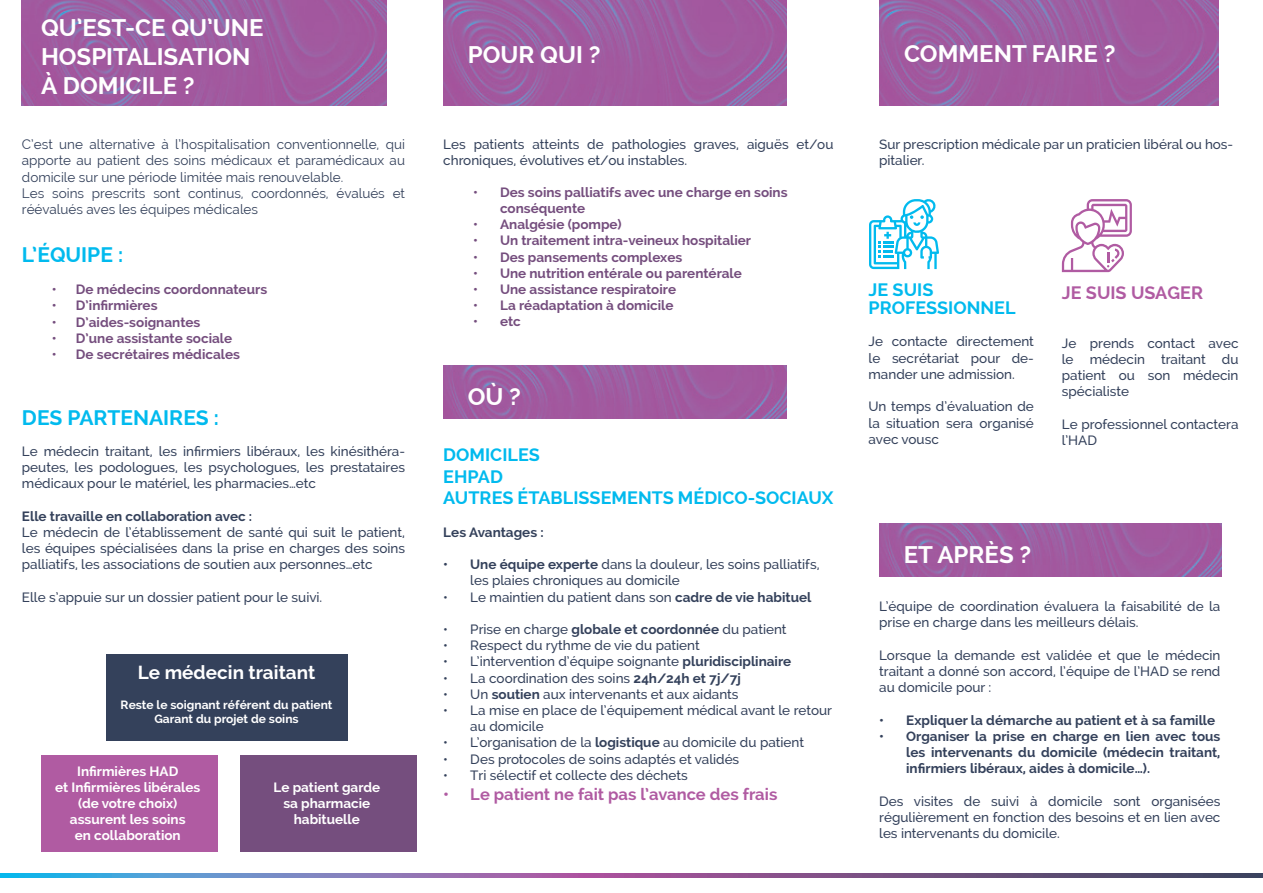
<style>
.page{position:relative;width:1263px;height:893px;background:#fff}
.page>*{position:absolute;margin:0;border:0;box-sizing:border-box;transform-origin:0 0}
.t1{font:700 24px "Raleway";color:#fff}
.t2{font:700 21px "Raleway";color:#01baee}
.t3{font:700 18.9px "Raleway";color:#fff}
.t4{font:700 18px/18px "Raleway";color:#01baee}
.t5{font:700 18px "Raleway";color:#b05ba2}
.t6{font:700 16.5px "Raleway";color:#b05ba2}
.t7{font:500 13.5px/16.2px "Raleway";color:#34415b;text-align:justify}
.t8{font:700 13.5px/16.2px "Raleway";color:#754e7e}
.t9{font:13.5px/16.2px "Raleway";color:#34415b;text-align:justify}
.t10{font:700 13.5px/16.2px "Raleway";color:#34415b;text-align:justify}
.t11{font:700 13.5px "Raleway";color:#fff}
.t12{font:700 12px "Raleway";color:#fff}
.s1{font-weight:700}
</style>
<div class="page">
<img style="left:22px;top:0;width:365px;height:106px">
<img style="left:879px;top:0;width:340px;height:106px">
<img style="left:443px;top:0;width:343px;height:106px">
<img style="left:443px;top:365px;width:343px;height:53px">
<img style="left:879px;top:523px;width:343px;height:53px">
<div style="left:107px;top:654px;width:241px;height:87px;background:#34415b"></div>
<div style="left:41px;top:755px;width:177px;height:97px;background:#b05ba2"></div>
<div style="left:241px;top:755px;width:176px;height:97px;background:#754e7e"></div>
<svg style="left:0;top:874px;width:1263px;height:3px;background:#71689e"></svg>
<svg style="left:869px;top:199px;width:70px;height:70px"></svg>
<svg style="left:1062px;top:199px;width:70px;height:73px"></svg>
<p class="t1" style="left:41px;top:14px;width:224px">QU’EST-CE QU’UNE</p>
<p class="t1" style="left:41px;top:43px;width:211px">HOSPITALISATION</p>
<p class="t1" style="left:41px;top:72px;width:155px">À DOMICILE ?</p>
<p class="t9" style="left:22px;top:136px;width:385px">C’est une alternative à l’hospitalisation conventionnelle, qui apporte au patient des soins médicaux et paramédicaux au domicile sur une période limitée mais renouvelable.</p>
<p class="t9" style="left:22px;top:185px;width:385px">Les soins prescrits sont continus, coordonnés, évalués et réévalués aves les équipes médicales</p>
<p class="t2" style="left:22px;top:242px;width:103px">L’ÉQUIPE :</p>
<p class="t8" style="left:52px;top:281px;width:217px">• De médecins coordonnateurs</p>
<p class="t8" style="left:52px;top:298px;width:107px">• D’infirmières</p>
<p class="t8" style="left:52px;top:314px;width:150px">• D’aides-soignantes</p>
<p class="t8" style="left:52px;top:330px;width:182px">• D’une assistante sociale</p>
<p class="t8" style="left:52px;top:346px;width:190px">• De secrétaires médicales</p>
<p class="t2" style="left:22px;top:405px;width:199px">DES PARTENAIRES :</p>
<p class="t7" style="left:22px;top:443px;width:385px">Le médecin traitant, les infirmiers libéraux, les kinésithéra&shy;peutes, les podologues, les psychologues, les prestataires médicaux pour le matériel, les pharmacies…etc</p>
<p class="t10" style="left:22px;top:508px;width:232px">Elle travaille en collaboration avec :</p>
<p class="t7" style="left:22px;top:524px;width:385px">Le médecin de l’établissement de santé qui suit le patient, les équipes spécialisées dans la prise en charges des soins palliatifs, les associations de soutien aux personnes…etc</p>
<p class="t7" style="left:22px;top:589px;width:302px">Elle s’appuie sur un dossier patient pour le suivi.</p>
<p class="t3" style="left:138px;top:661px;width:179px">Le médecin traitant</p>
<p class="t12" style="left:121px;top:697px;width:213px">Reste le soignant référent du patient</p>
<p class="t12" style="left:154px;top:712px;width:146px">Garant du projet de soins</p>
<p class="t11" style="left:77px;top:763px;width:103px">Infirmières HAD</p>
<p class="t11" style="left:55px;top:779px;width:147px">et Infirmières libérales</p>
<p class="t11" style="left:78px;top:795px;width:101px">(de votre choix)</p>
<p class="t11" style="left:70px;top:812px;width:117px">assurent les soins</p>
<p class="t11" style="left:75px;top:828px;width:107px">en collaboration</p>
<p class="t11" style="left:273px;top:779px;width:108px">Le patient garde</p>
<p class="t11" style="left:283px;top:795px;width:89px">sa pharmacie</p>
<p class="t11" style="left:294px;top:811px;width:68px">habituelle</p>
<p class="t1" style="left:468px;top:41px;width:134px">POUR QUI ?</p>
<p class="t1" style="left:904px;top:40px;width:213px">COMMENT FAIRE ?</p>
<p class="t7" style="left:443px;top:136px;width:392px">Les patients atteints de pathologies graves, aiguës et/ou chroniques, évolutives et/ou instables.</p>
<p class="t8" style="left:500px;top:184px;width:289px;text-indent:-27px">• Des soins palliatifs avec une charge en soins conséquente</p>
<p class="t8" style="left:473px;top:216px;width:150px">• Analgésie (pompe)</p>
<p class="t8" style="left:473px;top:233px;width:280px">• Un traitement intra-veineux hospitalier</p>
<p class="t8" style="left:473px;top:249px;width:211px">• Des pansements complexes</p>
<p class="t8" style="left:473px;top:265px;width:270px">• Une nutrition entérale ou parentérale</p>
<p class="t8" style="left:473px;top:281px;width:205px">• Une assistance respiratoire</p>
<p class="t8" style="left:473px;top:297px;width:202px">• La réadaptation à domicile</p>
<p class="t8" style="left:473px;top:314px;width:49px">• etc</p>
<p class="t1" style="left:468px;top:383px;width:55px">OÙ ?</p>
<p class="t4" style="left:443px;top:446px;width:98px">DOMICILES</p>
<p class="t4" style="left:443px;top:468px;width:61px">EHPAD</p>
<p class="t4" style="left:443px;top:489px;width:392px">AUTRES ÉTABLISSEMENTS MÉDICO-SOCIAUX</p>
<p class="t10" style="left:443px;top:524px;width:102px">Les Avantages :</p>
<p class="t7" style="left:470px;top:556px;width:351px;text-indent:-27px"><span class="s1">• Une équipe experte</span> dans la douleur, les soins palliatifs, les plaies chroniques au domicile</p>
<p class="t7" style="left:443px;top:589px;width:370px">• Le maintien du patient dans son <span class="s1">cadre de vie habituel</span></p>
<p class="t7" style="left:443px;top:621px;width:345px">• Prise en charge <span class="s1">globale et coordonnée</span> du patient</p>
<p class="t7" style="left:443px;top:637px;width:258px">• Respect du rythme de vie du patient</p>
<p class="t7" style="left:443px;top:654px;width:350px">• L’intervention d’équipe soignante <span class="s1">pluridisciplinaire</span></p>
<p class="t7" style="left:443px;top:670px;width:299px">• La coordination des soins <span class="s1">24h/24h et 7j/7j</span></p>
<p class="t7" style="left:443px;top:686px;width:297px">• Un <span class="s1">soutien</span> aux intervenants et aux aidants</p>
<p class="t7" style="left:470px;top:702px;width:363px;text-indent:-27px">• La mise en place de l’équipement médical avant le retour au domicile</p>
<p class="t7" style="left:443px;top:735px;width:362px">• L’organisation de la <span class="s1">logistique</span> au domicile du patient</p>
<p class="t7" style="left:443px;top:751px;width:297px">• Des protocoles de soins adaptés et validés</p>
<p class="t7" style="left:443px;top:767px;width:246px">• Tri sélectif et collecte des déchets</p>
<p class="t6" style="left:443px;top:784px;width:336px">• Le patient ne fait pas l’avance des frais</p>
<p class="t7" style="left:879px;top:136px;width:355px">Sur prescription médicale par un praticien libéral ou hos&shy;pitalier.</p>
<p class="t4" style="left:868px;top:281px;width:149px">JE SUIS<br>PROFESSIONNEL</p>
<p class="t7" style="left:868px;top:334px;width:167px">Je contacte directement le secrétariat pour de&shy;mander une admission.</p>
<p class="t7" style="left:868px;top:398px;width:167px">Un temps d’évaluation de la situation sera organisé avec vousc</p>
<p class="t5" style="left:1062px;top:282px;width:143px">JE SUIS USAGER</p>
<p class="t7" style="left:1062px;top:335px;width:178px">Je prends contact avec le médecin traitant du patient ou son médecin spécialiste</p>
<p class="t7" style="left:1062px;top:416px;width:178px">Le professionnel contactera l’HAD</p>
<p class="t1" style="left:904px;top:541px;width:129px">ET APRÈS ?</p>
<p class="t7" style="left:879px;top:598px;width:343px">L’équipe de coordination évaluera la faisabilité de la prise en charge dans les meilleurs délais.</p>
<p class="t7" style="left:879px;top:647px;width:343px">Lorsque la demande est validée et que le médecin traitant a donné son accord, l’équipe de l’HAD se rend au domicile pour :</p>
<p class="t10" style="left:879px;top:712px;width:338px">• Expliquer la démarche au patient et à sa famille</p>
<p class="t10" style="left:906px;top:728px;width:316px;text-indent:-27px">• Organiser la prise en charge en lien avec tous les intervenants du domicile (médecin traitant, infirmiers libéraux, aides à domicile…).</p>
<p class="t7" style="left:879px;top:793px;width:343px">Des visites de suivi à domicile sont organisées régulièrement en fonction des besoins et en lien avec les intervenants du domicile.</p>
</div>
